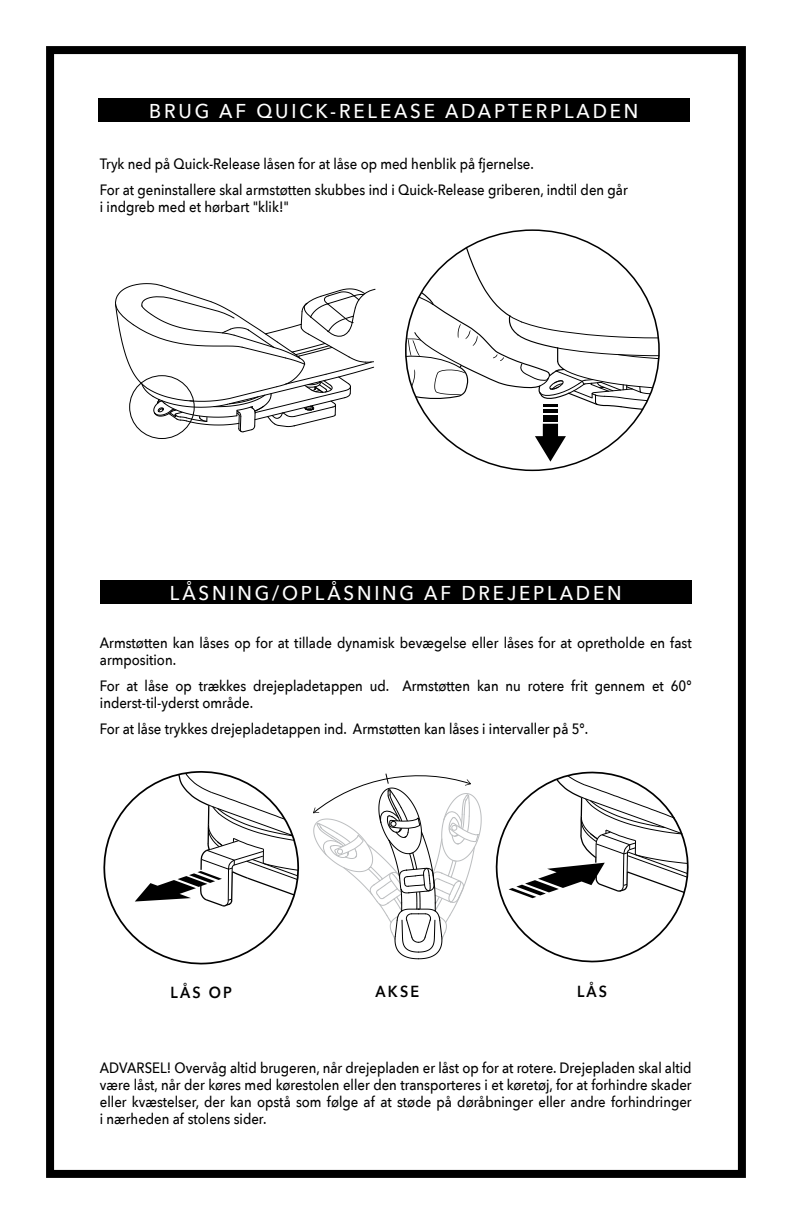
<style>
.page{position:relative;width:792px;height:1224px;background:#fff}
.page>*{position:absolute;margin:0;border:0;box-sizing:border-box;transform-origin:0 0}
.t1{font:500 20px "Avenir Next";letter-spacing:.15em;color:#fff;scale:.94 1}
.t2{font:600 16px "Avenir Next";letter-spacing:.15em;color:#000;scale:.9 1}
.t3{font:500 15px/17px "Avenir Next";color:#000;scale:.88 1}
</style>
<div class="page">
<div style="left:46px;top:46px;width:700px;height:1132px;border:8px solid #000"></div>
<svg style="left:313px;top:773px;width:169px;height:186px"></svg>
<svg style="left:103px;top:771px;width:197px;height:194px"></svg>
<svg style="left:495px;top:771px;width:194px;height:192px"></svg>
<div style="left:100px;top:580px;width:592px;height:24px;background:#000"></div>
<svg style="left:535px;top:424px;width:31px;height:38px"></svg>
<div style="left:543px;top:415px;width:15px;height:6px;background:#000"></div>
<hr style="left:543px;top:409px;width:15px;height:4px;background:#000">
<svg style="left:405px;top:246px;width:255px;height:165px"></svg>
<svg style="left:115px;top:283px;width:261px;height:150px"></svg>
<div style="left:129px;top:375px;width:66px;height:64px;border:1px solid #000;border-radius:50%"></div>
<div style="left:98px;top:98px;width:592px;height:24px;background:#000"></div>
<h1 class="t1" style="left:149px;top:94px;width:522px">BRUG AF QUICK-RELEASE ADAPTERPLADEN</h1>
<p class="t3" style="left:100px;top:150px;width:601px;line-height:26px">Tryk ned på Quick-Release låsen for at låse op med henblik på fjernelse.<br>For at geninstallere skal armstøtten skubbes ind i Quick-Release griberen, indtil den går</p>
<p class="t3" style="left:100px;top:198px;width:216px">i indgreb med et hørbart "klik!"</p>
<h1 class="t1" style="left:170px;top:576px;width:482px">LÅSNING/OPLÅSNING AF DREJEPLADEN</h1>
<p class="t3" style="left:100px;top:633px;width:674px">Armstøtten kan låses op for at tillade dynamisk bevægelse eller låses for at opretholde en fast armposition.</p>
<p class="t3" style="left:100px;top:676px;width:674px">For at låse op trækkes drejepladetappen ud. Armstøtten kan nu rotere frit gennem et 60° inderst-til-yderst område.</p>
<p class="t3" style="left:100px;top:719px;width:557px">For at låse trykkes drejepladetappen ind. Armstøtten kan låses i intervaller på 5°.</p>
<p class="t2" style="left:171px;top:979px;width:69px">LÅS OP</p>
<p class="t2" style="left:376px;top:978px;width:50px">AKSE</p>
<p class="t2" style="left:577px;top:978px;width:35px">LÅS</p>
<p class="t3" style="left:100px;top:1059px;width:674px;text-align:justify">ADVARSEL! Overvåg altid brugeren, når drejepladen er låst op for at rotere. Drejepladen skal altid være låst, når der køres med kørestolen eller den transporteres i et køretøj, for at forhindre skader eller kvæstelser, der kan opstå som følge af at støde på døråbninger eller andre forhindringer i nærheden af stolens sider.</p>
</div>
